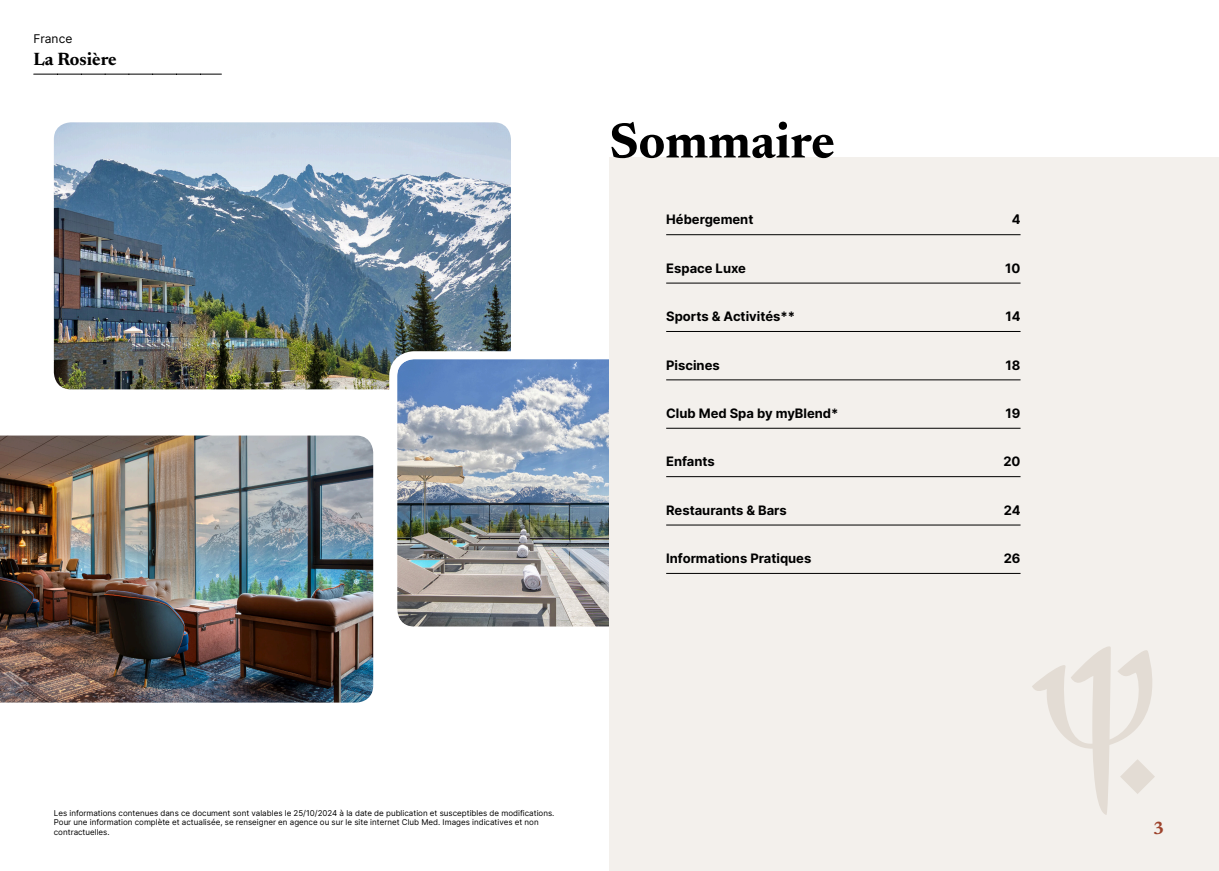
<style>
.page{position:relative;width:1219px;height:871px;background:#fff}
.page>*{position:absolute;margin:0;border:0;box-sizing:border-box;transform-origin:0 0}
.t1{font:700 50px "Newsreader 24 pt";color:#000}
.t2{font:700 18px "Newsreader 24 pt";color:#000}
.t3{font:700 18px "Newsreader 24 pt";color:#9d432c}
.t4{font:700 13px "Inter";color:#000}
.t5{font:12px "Inter";color:#000}
.t6{font:8px/9.6px "Inter";color:#000}
</style>
<div class="page">
<img style="left:54px;top:122px;width:457px;height:267px">
<img style="left:0;top:435px;width:373px;height:267px">
<img style="left:385px;top:347px;width:224px;height:280px">
<svg style="left:34px;top:74px;width:187px;height:1px"></svg>
<div style="left:609px;top:157px;width:610px;height:713px;background:#f3f0ec"></div>
<svg style="left:1032px;top:646px;width:123px;height:169px"></svg>
<hr style="left:666px;top:234px;width:354px;height:1px;background:#000">
<hr style="left:666px;top:282px;width:354px;height:1px;background:#000">
<hr style="left:666px;top:331px;width:354px;height:1px;background:#000">
<hr style="left:666px;top:379px;width:354px;height:1px;background:#000">
<hr style="left:666px;top:428px;width:354px;height:1px;background:#000">
<hr style="left:666px;top:476px;width:354px;height:1px;background:#000">
<hr style="left:666px;top:524px;width:354px;height:1px;background:#000">
<hr style="left:666px;top:573px;width:354px;height:1px;background:#000">
<h3 class="t5" style="left:33px;top:30px;width:40px">France</h3>
<h2 class="t2" style="left:33px;top:46px;width:85px">La Rosière</h2>
<h1 class="t1" style="left:609px;top:105px;width:227px">Sommaire</h1>
<h3 class="t4" style="left:666px;top:210px;width:89px">Hébergement</h3>
<h3 class="t4" style="left:1012px;top:210px;width:10px">4</h3>
<h3 class="t4" style="left:666px;top:258px;width:81px">Espace Luxe</h3>
<h3 class="t4" style="left:1005px;top:258px;width:17px">10</h3>
<h3 class="t4" style="left:666px;top:307px;width:130px">Sports &amp; Activités**</h3>
<h3 class="t4" style="left:1005px;top:307px;width:17px">14</h3>
<h3 class="t4" style="left:666px;top:355px;width:55px">Piscines</h3>
<h3 class="t4" style="left:1006px;top:355px;width:16px">18</h3>
<h3 class="t4" style="left:666px;top:403px;width:174px">Club Med Spa by myBlend*</h3>
<h3 class="t4" style="left:1006px;top:403px;width:16px">19</h3>
<h3 class="t4" style="left:666px;top:452px;width:50px">Enfants</h3>
<h3 class="t4" style="left:1003px;top:452px;width:19px">20</h3>
<h3 class="t4" style="left:666px;top:500px;width:122px">Restaurants &amp; Bars</h3>
<h3 class="t4" style="left:1004px;top:500px;width:18px">24</h3>
<h3 class="t4" style="left:666px;top:548px;width:147px">Informations Pratiques</h3>
<h3 class="t4" style="left:1004px;top:548px;width:18px">26</h3>
<p class="t6" style="left:54px;top:807px;width:502px">Les informations contenues dans ce document sont valables le 25/10/2024 à la date de publication et susceptibles de modifications.<br>Pour une information complète et actualisée, se renseigner en agence ou sur le site internet Club Med. Images indicatives et non contractuelles.</p>
<h2 class="t3" style="left:1153px;top:814px;width:13px">3</h2>
</div>
